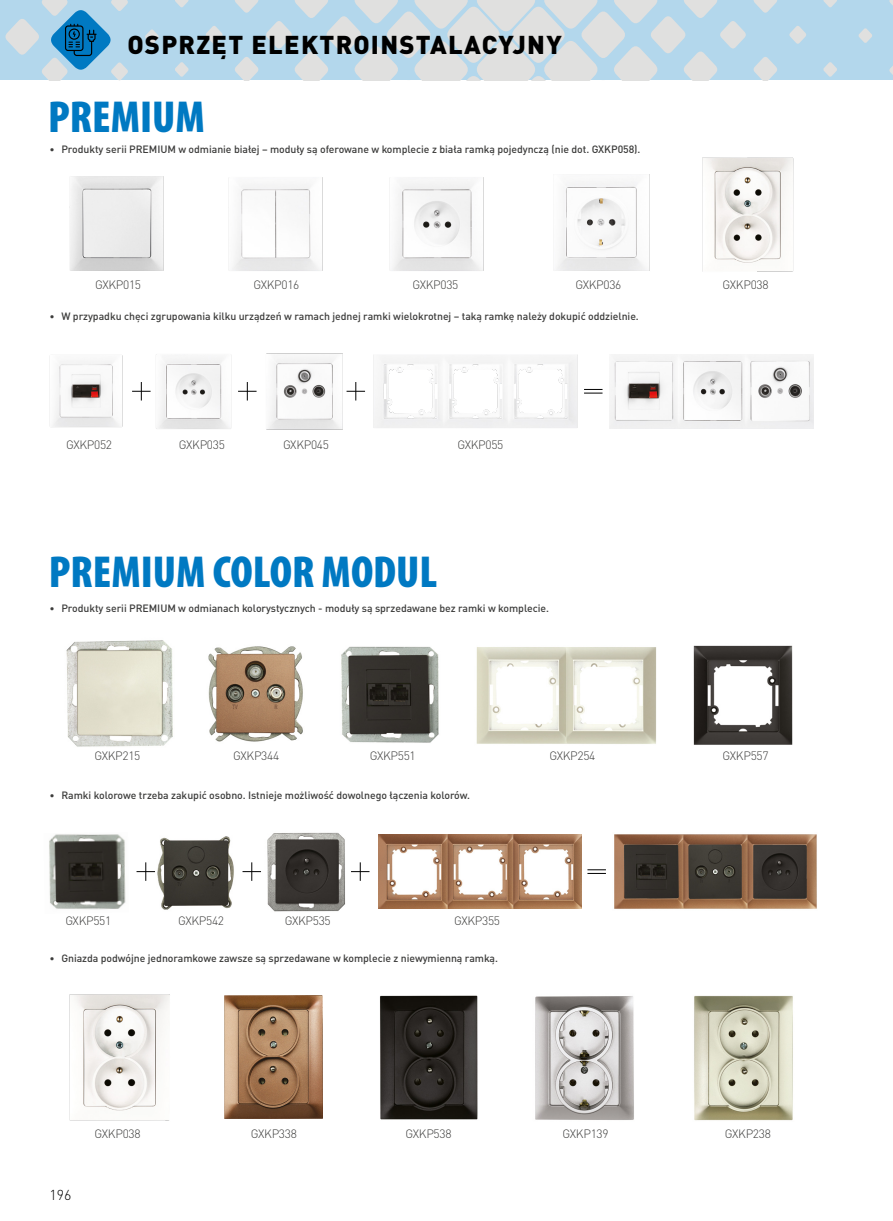
<style>
.page{position:relative;width:893px;height:1221px;background:#fff}
.page>*{position:absolute;margin:0;border:0;box-sizing:border-box;transform-origin:0 0}
.t1{font:900 condensed 45px "Myriad Pro";color:#0079c2}
.t2{font:900 25.5px "DIN Pro";letter-spacing:.05em;color:#000}
.t3{font:300 14.25px "DIN Pro";color:#000}
.t4{font:300 12px "DIN Pro";letter-spacing:-.025em;color:#3c3c3b}
.t5{font:500 10.5px "DIN Pro";letter-spacing:-.005em;color:#3c3c3b}
.s1{font-weight:300;font-size:9.75px}
</style>
<div class="page">
<img style="left:69px;top:176px;width:95px;height:95px">
<img style="left:389px;top:177px;width:95px;height:94px">
<img style="left:228px;top:177px;width:95px;height:94px">
<img style="left:555px;top:174px;width:95px;height:97px">
<img style="left:156px;top:354px;width:76px;height:75px">
<img style="left:374px;top:355px;width:203px;height:73px">
<img style="left:49px;top:355px;width:74px;height:72px">
<img style="left:266px;top:353px;width:77px;height:77px">
<img style="left:66px;top:640px;width:107px;height:107px">
<img style="left:341px;top:646px;width:98px;height:97px">
<img style="left:208px;top:646px;width:95px;height:96px">
<img style="left:476px;top:647px;width:180px;height:97px">
<img style="left:693px;top:645px;width:100px;height:100px">
<img style="left:69px;top:994px;width:101px;height:127px">
<img style="left:225px;top:995px;width:98px;height:123px">
<img style="left:535px;top:996px;width:99px;height:124px">
<img style="left:380px;top:995px;width:98px;height:125px">
<img style="left:694px;top:995px;width:99px;height:126px">
<img style="left:702px;top:157px;width:92px;height:115px">
<svg style="left:238px;top:382px;width:19px;height:18px"></svg>
<svg style="left:132px;top:382px;width:19px;height:18px"></svg>
<svg style="left:347px;top:382px;width:18px;height:18px"></svg>
<svg style="left:584px;top:389px;width:18px;height:4px"></svg>
<img style="left:610px;top:354px;width:203px;height:74px">
<img style="left:267px;top:832px;width:78px;height:80px">
<img style="left:379px;top:834px;width:202px;height:74px">
<img style="left:157px;top:836px;width:86px;height:74px">
<svg style="left:243px;top:862px;width:18px;height:18px"></svg>
<svg style="left:137px;top:862px;width:18px;height:18px"></svg>
<svg style="left:351px;top:862px;width:18px;height:18px"></svg>
<img style="left:614px;top:834px;width:203px;height:75px">
<svg style="left:587px;top:869px;width:19px;height:5px"></svg>
<img style="left:49px;top:834px;width:77px;height:76px">
<div style="left:0;top:0;width:893px;height:80px;background:#b3d7ec"></div>
<svg style="left:206px;top:26px;width:17px;height:18px"></svg>
<svg style="left:789px;top:26px;width:17px;height:18px"></svg>
<svg style="left:175px;top:62px;width:14px;height:15px"></svg>
<svg style="left:235px;top:57px;width:24px;height:24px"></svg>
<svg style="left:753px;top:57px;width:24px;height:24px"></svg>
<svg style="left:823px;top:62px;width:14px;height:15px"></svg>
<svg style="left:175px;top:0;width:14px;height:8px"></svg>
<svg style="left:235px;top:0;width:24px;height:13px"></svg>
<svg style="left:266px;top:0;width:480px;height:81px"></svg>
<svg style="left:753px;top:0;width:24px;height:13px"></svg>
<svg style="left:823px;top:0;width:14px;height:8px"></svg>
<svg style="left:145px;top:29px;width:14px;height:15px"></svg>
<svg style="left:889px;top:66px;width:4px;height:9px"></svg>
<svg style="left:889px;top:0;width:4px;height:6px"></svg>
<svg style="left:858px;top:28px;width:14px;height:15px"></svg>
<svg style="left:5px;top:0;width:123px;height:81px"></svg>
<h2 class="t2" style="left:127px;top:22px;width:436px">OSPRZĘT ELEKTROINSTALACYJNY</h2>
<h1 class="t1" style="left:48px;top:88px;width:158px">PREMIUM</h1>
<p class="t5" style="left:49px;top:140px;width:593px"><span class="s1">•</span> Produkty serii PREMIUM w odmianie białej – moduły są oferowane w komplecie z biała ramką pojedynczą (nie dot. GXKP058).</p>
<p class="t4" style="left:95px;top:275px;width:47px">GXKP015</p>
<p class="t4" style="left:253px;top:275px;width:47px">GXKP016</p>
<p class="t4" style="left:412px;top:275px;width:47px">GXKP035</p>
<p class="t4" style="left:575px;top:275px;width:47px">GXKP036</p>
<p class="t4" style="left:723px;top:275px;width:47px">GXKP038</p>
<p class="t5" style="left:49px;top:308px;width:591px"><span class="s1">•</span> W przypadku chęci zgrupowania kilku urządzeń w ramach jednej ramki wielokrotnej – taką ramkę należy dokupić oddzielnie.</p>
<p class="t4" style="left:66px;top:435px;width:47px">GXKP052</p>
<p class="t4" style="left:179px;top:435px;width:47px">GXKP035</p>
<p class="t4" style="left:283px;top:435px;width:47px">GXKP045</p>
<p class="t4" style="left:457px;top:435px;width:47px">GXKP055</p>
<h1 class="t1" style="left:49px;top:543px;width:390px">PREMIUM COLOR MODUL</h1>
<p class="t5" style="left:49px;top:600px;width:501px"><span class="s1">•</span> Produkty serii PREMIUM w odmianach kolorystycznych - moduły są sprzedawane bez ramki w komplecie.</p>
<p class="t4" style="left:94px;top:746px;width:47px">GXKP215</p>
<p class="t4" style="left:233px;top:746px;width:47px">GXKP344</p>
<p class="t4" style="left:370px;top:746px;width:47px">GXKP551</p>
<p class="t4" style="left:549px;top:746px;width:47px">GXKP254</p>
<p class="t4" style="left:723px;top:746px;width:47px">GXKP557</p>
<p class="t5" style="left:50px;top:786px;width:422px"><span class="s1">•</span> Ramki kolorowe trzeba zakupić osobno. Istnieje możliwość dowolnego łączenia kolorów.</p>
<p class="t4" style="left:65px;top:911px;width:47px">GXKP551</p>
<p class="t4" style="left:178px;top:911px;width:47px">GXKP542</p>
<p class="t4" style="left:285px;top:911px;width:47px">GXKP535</p>
<p class="t4" style="left:454px;top:911px;width:47px">GXKP355</p>
<p class="t5" style="left:49px;top:949px;width:450px"><span class="s1">•</span> Gniazda podwójne jednoramkowe zawsze są sprzedawane w komplecie z niewymienną ramką.</p>
<h3 class="t3" style="left:50px;top:1184px;width:23px">196</h3>
<p class="t4" style="left:95px;top:1124px;width:47px">GXKP038</p>
<p class="t4" style="left:251px;top:1124px;width:47px">GXKP338</p>
<p class="t4" style="left:406px;top:1124px;width:47px">GXKP538</p>
<p class="t4" style="left:563px;top:1124px;width:47px">GXKP139</p>
<p class="t4" style="left:725px;top:1124px;width:47px">GXKP238</p>
</div>
